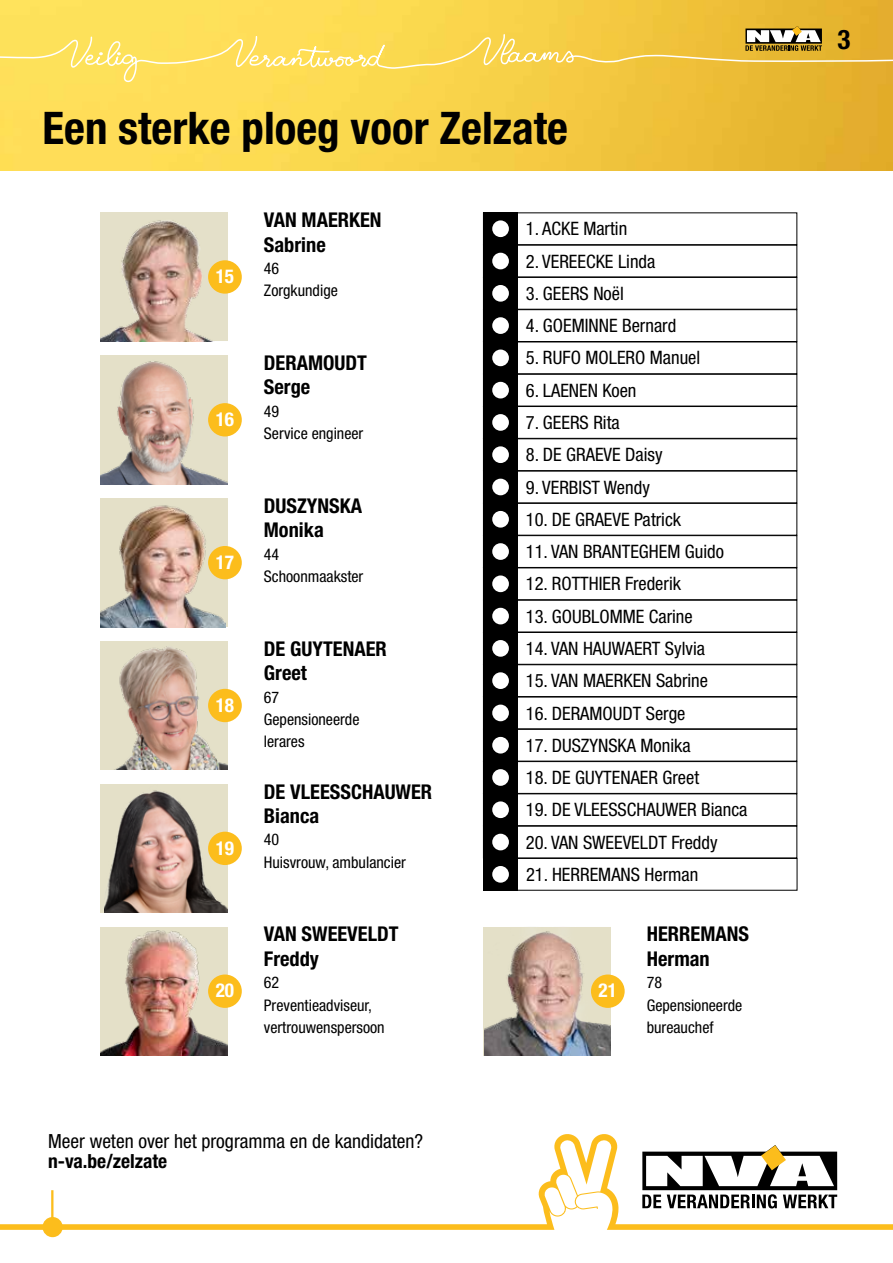
<style>
.page{position:relative;width:893px;height:1263px;background:#fff}
.page>*{position:absolute;margin:0;border:0;box-sizing:border-box;transform-origin:0 0}
.t1{font:700 condensed 45px "Helvetica Neue LT Std";color:#000}
.t2{font:700 condensed 27px "Helvetica Neue LT Std";color:#000}
.t3{font:700 condensed 20.4px/24.5px "Helvetica Neue LT Std";color:#000}
.t4{font:condensed 19.5px "Helvetica Neue LT Std";color:#000}
.t5{font:700 condensed 19.5px "Helvetica Neue LT Std";color:#000}
.t6{font:700 condensed 19.2px "Helvetica Neue LT Std";color:#fff}
.t7{font:condensed 18.45px "Helvetica Neue LT Std";color:#000}
.t8{font:condensed 16.05px/22.4px "Helvetica Neue LT Std";color:#000}
</style>
<div class="page">
<img style="left:0;top:0;width:893px;height:170px">
<svg style="left:0;top:26px;width:893px;height:56px;background:#f3d053"></svg>
<svg style="left:0;top:1134px;width:893px;height:96px"></svg>
<svg style="left:642px;top:1145px;width:195px;height:63px"></svg>
<div style="left:43px;top:1217px;width:20px;height:20px;background:#fcbd1c;border-radius:50%"></div>
<hr style="left:51px;top:1190px;width:2px;height:37px;background:#fcbd1c">
<img style="left:100px;top:213px;width:127px;height:128px">
<div style="left:100px;top:641px;width:127px;height:129px;background:#e4e0c8"></div>
<img style="left:114px;top:646px;width:113px;height:124px">
<img style="left:100px;top:355px;width:127px;height:129px">
<div style="left:100px;top:784px;width:127px;height:129px;background:#e4e0c8"></div>
<img style="left:104px;top:790px;width:123px;height:123px">
<img style="left:100px;top:498px;width:125px;height:129px">
<div style="left:208px;top:260px;width:34px;height:34px;background:#fcbd1c;border-radius:50%"></div>
<div style="left:208px;top:403px;width:34px;height:33px;background:#fcbd1c;border-radius:50%"></div>
<div style="left:208px;top:546px;width:34px;height:33px;background:#fcbd1c;border-radius:50%"></div>
<div style="left:208px;top:689px;width:34px;height:33px;background:#fcbd1c;border-radius:50%"></div>
<div style="left:208px;top:832px;width:34px;height:33px;background:#fcbd1c;border-radius:50%"></div>
<img style="left:100px;top:927px;width:127px;height:128px">
<div style="left:208px;top:974px;width:34px;height:34px;background:#fcbd1c;border-radius:50%"></div>
<svg style="left:483px;top:212px;width:314px;height:679px"></svg>
<img style="left:485px;top:927px;width:125px;height:128px">
<div style="left:591px;top:974px;width:34px;height:34px;background:#fcbd1c;border-radius:50%"></div>
<h1 class="t1" style="left:43px;top:101px;width:527px">Een sterke ploeg voor Zelzate</h1>
<p class="t6" style="left:216px;top:265px;width:20px">15</p>
<p class="t6" style="left:216px;top:408px;width:20px">16</p>
<p class="t6" style="left:216px;top:550px;width:20px">17</p>
<p class="t6" style="left:216px;top:693px;width:20px">18</p>
<p class="t6" style="left:216px;top:836px;width:20px">19</p>
<p class="t6" style="left:216px;top:979px;width:20px">20</p>
<p class="t3" style="left:264px;top:207px;width:119px">VAN MAERKEN<br>Sabrine</p>
<p class="t8" style="left:264px;top:257px;width:75px">46<br>Zorgkundige</p>
<p class="t3" style="left:264px;top:350px;width:105px">DERAMOUDT<br>Serge</p>
<p class="t8" style="left:264px;top:400px;width:101px">49<br>Service engineer</p>
<p class="t3" style="left:264px;top:493px;width:100px">DUSZYNSKA<br>Monika</p>
<p class="t8" style="left:264px;top:543px;width:101px">44<br>Schoonmaakster</p>
<p class="t3" style="left:264px;top:636px;width:125px">DE GUYTENAER<br>Greet</p>
<p class="t8" style="left:264px;top:686px;width:97px">67<br>Gepensioneerde lerares</p>
<p class="t3" style="left:264px;top:779px;width:170px">DE VLEESSCHAUWER<br>Bianca</p>
<p class="t8" style="left:264px;top:828px;width:143px">40<br>Huisvrouw, ambulancier</p>
<p class="t3" style="left:264px;top:922px;width:136px">VAN SWEEVELDT<br>Freddy</p>
<p class="t8" style="left:264px;top:971px;width:122px">62<br>Preventieadviseur, vertrouwenspersoon</p>
<p class="t4" style="left:48px;top:1130px;width:377px">Meer weten over het programma en de kandidaten?</p>
<p class="t5" style="left:48px;top:1149px;width:121px">n-va.be/zelzate</p>
<p class="t7" style="left:526px;top:218px;width:103px">1. ACKE Martin</p>
<p class="t7" style="left:526px;top:250px;width:131px">2. VEREECKE Linda</p>
<p class="t7" style="left:526px;top:283px;width:99px">3. GEERS Noël</p>
<p class="t7" style="left:526px;top:315px;width:152px">4. GOEMINNE Bernard</p>
<p class="t7" style="left:526px;top:347px;width:176px">5. RUFO MOLERO Manuel</p>
<p class="t7" style="left:526px;top:380px;width:112px">6. LAENEN Koen</p>
<p class="t7" style="left:526px;top:412px;width:95px">7. GEERS Rita</p>
<p class="t7" style="left:526px;top:444px;width:138px">8. DE GRAEVE Daisy</p>
<p class="t7" style="left:526px;top:476px;width:126px">9. VERBIST Wendy</p>
<p class="t7" style="left:526px;top:509px;width:157px">10. DE GRAEVE Patrick</p>
<p class="t7" style="left:526px;top:541px;width:200px">11. VAN BRANTEGHEM Guido</p>
<p class="t7" style="left:526px;top:573px;width:157px">12. ROTTHIER Frederik</p>
<p class="t7" style="left:526px;top:605px;width:168px">13. GOUBLOMME Carine</p>
<p class="t7" style="left:526px;top:638px;width:181px">14. VAN HAUWAERT Sylvia</p>
<p class="t7" style="left:526px;top:670px;width:184px">15. VAN MAERKEN Sabrine</p>
<p class="t7" style="left:526px;top:702px;width:161px">16. DERAMOUDT Serge</p>
<p class="t7" style="left:526px;top:735px;width:166px">17. DUSZYNSKA Monika</p>
<p class="t7" style="left:526px;top:767px;width:175px">18. DE GUYTENAER Greet</p>
<p class="t7" style="left:526px;top:799px;width:223px">19. DE VLEESSCHAUWER Bianca</p>
<p class="t7" style="left:526px;top:831px;width:193px">20. VAN SWEEVELDT Freddy</p>
<p class="t7" style="left:526px;top:864px;width:174px">21. HERREMANS Herman</p>
<p class="t6" style="left:599px;top:979px;width:20px">21</p>
<p class="t3" style="left:647px;top:922px;width:104px">HERREMANS<br>Herman</p>
<p class="t8" style="left:647px;top:971px;width:97px">78<br>Gepensioneerde bureauchef</p>
<h2 class="t2" style="left:837px;top:23px;width:14px">3</h2>
</div>
